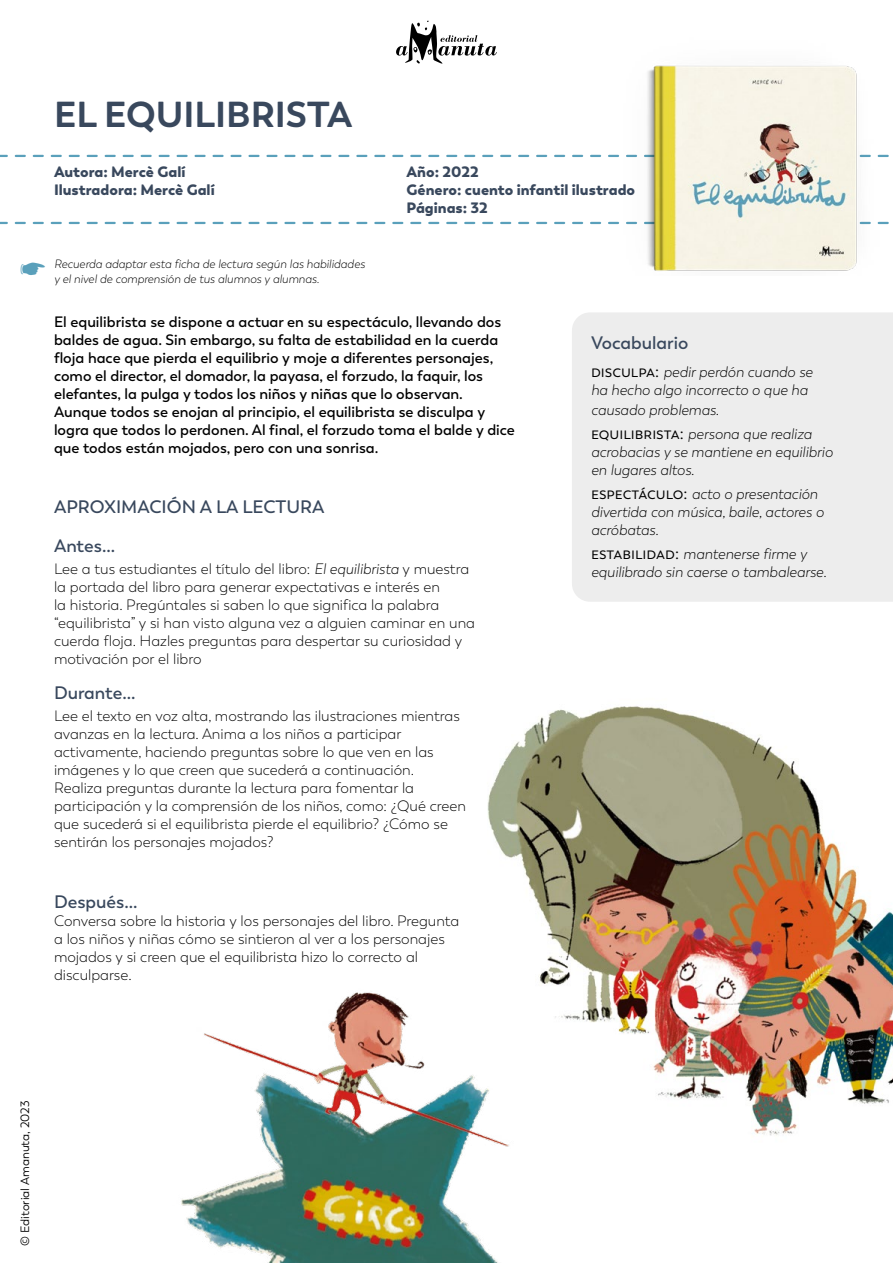
<style>
.page{position:relative;width:893px;height:1263px;background:#fff}
.page>*{position:absolute;margin:0;border:0;box-sizing:border-box;transform-origin:0 0}
.t1{font:700 36px "Boston";color:#39485d}
.t2{font:600 18px/38.5px "Boston";color:#39485d}
.t3{font:300 15px/18px "Boston";color:#000}
.t4{font:600 15px/18px "Boston";color:#000}
.t5{font:italic 300 15px/18px "Boston";color:#000}
.t6{font:900 15px/18px "Boston";color:#39485d}
.t7{font:italic 300 12px "Boston";color:#000}
.t8{font:12px "Boston";color:#000}
.s1{font-style:italic}
.s2{font-weight:400;font-style:normal;font-size:16.5px}
</style>
<div class="page">
<img style="left:487px;top:706px;width:406px;height:430px">
<div style="left:572px;top:312px;width:321px;height:290px;background:#ededed"></div>
<svg style="left:396px;top:21px;width:101px;height:43px"></svg>
<svg style="left:0;top:222px;width:593px;height:2px"></svg>
<svg style="left:0;top:155px;width:593px;height:2px"></svg>
<img style="left:593px;top:65px;width:296px;height:206px">
<img style="left:181px;top:966px;width:420px;height:297px">
<h1 class="t1" style="left:54px;top:93px;width:300px">EL EQUILIBRISTA</h1>
<p class="t6" style="left:54px;top:163px;width:162px">Autora: Mercè Galí<br>Ilustradora: Mercè Galí</p>
<p class="t6" style="left:406px;top:163px;width:230px">Año: 2022<br>Género: cuento infantil ilustrado<br>Páginas: 32</p>
<p class="t7" style="left:54px;top:257px;width:312px">Recuerda adaptar esta ficha de lectura según las habilidades</p>
<p class="t7" style="left:54px;top:272px;width:267px">y el nivel de comprensión de tus alumnos y alumnas.</p>
<p class="t4" style="left:54px;top:313px;width:462px">El equilibrista se dispone a actuar en su espectáculo, llevando dos baldes de agua. Sin embargo, su falta de estabilidad en la cuerda floja hace que pierda el equilibrio y moje a diferentes personajes, como el director, el domador, la payasa, el forzudo, la faquir, los elefantes, la pulga y todos los niños y niñas que lo observan.<br>Aunque todos se enojan al principio, el equilibrista se disculpa y logra que todos lo perdonen. Al final, el forzudo toma el balde y dice que todos están mojados, pero con una sonrisa.</p>
<p class="t2" style="left:54px;top:488px;width:272px">APROXIMACIÓN A LA LECTURA<br>Antes...</p>
<p class="t3" style="left:54px;top:560px;width:423px">Lee a tus estudiantes el título del libro: <span class="s1">El equilibrista</span> y muestra la portada del libro para generar expectativas e interés en<br>la historia. Pregúntales si saben lo que significa la palabra “equilibrista” y si han visto alguna vez a alguien caminar en una cuerda floja. Hazles preguntas para despertar su curiosidad y motivación por el libro</p>
<p class="t2" style="left:54px;top:673px;width:83px">Durante...</p>
<p class="t3" style="left:54px;top:707px;width:413px">Lee el texto en voz alta, mostrando las ilustraciones mientras avanzas en la lectura. Anima a los niños a participar activamente, haciendo preguntas sobre lo que ven en las imágenes y lo que creen que sucederá a continuación.<br>Realiza preguntas durante la lectura para fomentar la participación y la comprensión de los niños, como: ¿Qué creen que sucederá si el equilibrista pierde el equilibrio? ¿Cómo se sentirán los personajes mojados?</p>
<p class="t2" style="left:54px;top:883px;width:85px">Después...</p>
<p class="t3" style="left:54px;top:912px;width:407px">Conversa sobre la historia y los personajes del libro. Pregunta a los niños y niñas cómo se sintieron al ver a los personajes mojados y si creen que el equilibrista hizo lo correcto al disculparse.</p>
<p class="t2" style="left:591px;top:324px;width:99px">Vocabulario</p>
<p class="t5" style="left:591px;top:363px;width:223px"><span class="s2">disculpa:</span> pedir perdón cuando se ha hecho algo incorrecto o que ha</p>
<p class="t5" style="left:591px;top:398px;width:222px;line-height:24px">causado problemas. <span class="s2">equilibrista:</span> persona que realiza</p>
<p class="t5" style="left:591px;top:443px;width:243px">acrobacias y se mantiene en equilibrio en lugares altos.</p>
<p class="t5" style="left:591px;top:485px;width:234px"><span class="s2">espectáculo:</span> acto o presentación divertida con música, baile, actores o acróbatas.</p>
<p class="t5" style="left:591px;top:545px;width:237px"><span class="s2">estabilidad:</span> mantenerse firme y equilibrado sin caerse o tambalearse.</p>
<p class="t8" style="left:18px;top:1246px;width:147px;rotate:-90deg">© Editorial Amanuta, 2023</p>
</div>
